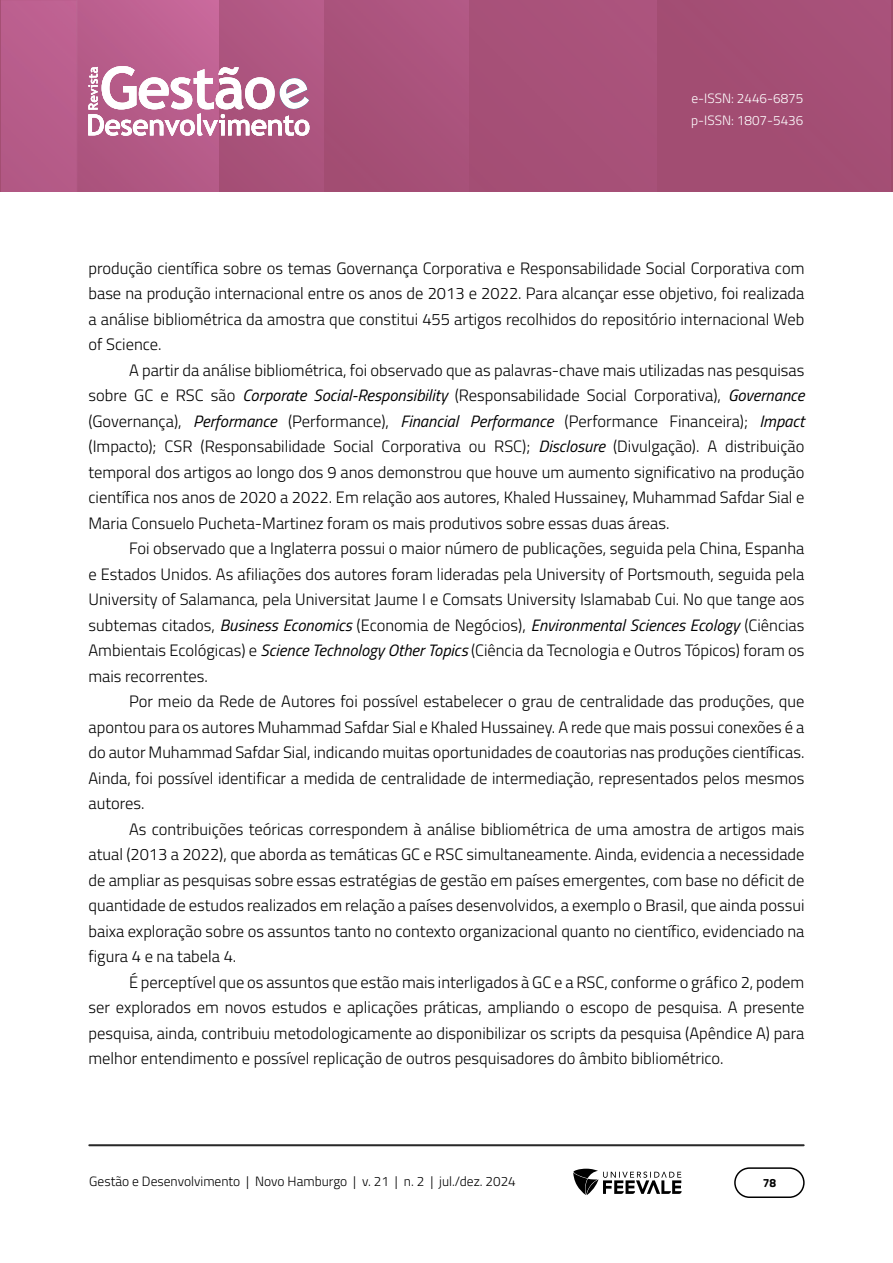
<style>
.page{position:relative;width:893px;height:1263px;background:#fff}
.page>*{position:absolute;margin:0;border:0;box-sizing:border-box;transform-origin:0 0}
.Corpo_de_texto{font:300 16.5px/25.5px "Titillium Web";color:#000;text-align:justify}
.t1{font:300 13.5px "Titillium Web";color:#000}
.t2{font:300 13.5px/22.5px "Titillium Web";color:#fff}
.t3{font:700 12px "Titillium Web";color:#000}
.s1{font-weight:400;font-style:italic}
</style>
<div class="page">
<img style="left:1px;top:0;width:890px;height:192px">
<img style="left:77px;top:0;width:1px;height:192px">
<hr style="left:220px;top:0;width:1px;height:192px;background:#ab537d">
<hr style="left:891px;top:0;width:1px;height:192px;background:#9e4a6b">
<hr style="left:89px;top:1144px;width:715px;height:2px;background:#282828">
<div style="left:734px;top:1167px;width:71px;height:31px;border:2px solid #000;border-radius:15px"></div>
<svg style="left:573px;top:1169px;width:109px;height:26px"></svg>
<svg style="left:88px;top:66px;width:221px;height:70px"></svg>
<p class="t2" style="left:691px;top:86px;width:114px">e-ISSN: 2446-6875 p-ISSN: 1807-5436</p>
<p class="Corpo_de_texto" style="left:88px;top:254px;width:717px">produção científica sobre os temas Governança Corporativa e Responsabilidade Social Corporativa com base na produção internacional entre os anos de 2013 e 2022. Para alcançar esse objetivo, foi realizada a análise bibliométrica da amostra que constitui 455 artigos recolhidos do repositório internacional Web of Science.</p>
<p class="Corpo_de_texto" style="left:88px;top:356px;width:717px;text-indent:40px">A partir da análise bibliométrica, foi observado que as palavras-chave mais utilizadas nas pesquisas sobre GC e RSC são <span class="s1">Corporate Social-Responsibility</span> (Responsabilidade Social Corporativa), <span class="s1">Governance </span>(Governança), <span class="s1">Performance</span> (Performance), <span class="s1">Financial Performance</span> (Performance Financeira); <span class="s1">Impact </span>(Impacto); CSR (Responsabilidade Social Corporativa ou RSC); <span class="s1">Disclosure</span> (Divulgação). A distribuição temporal dos artigos ao longo dos 9 anos demonstrou que houve um aumento significativo na produção científica nos anos de 2020 a 2022. Em relação aos autores, Khaled Hussainey, Muhammad Safdar Sial e Maria Consuelo Pucheta-Martinez foram os mais produtivos sobre essas duas áreas.</p>
<p class="Corpo_de_texto" style="left:88px;top:535px;width:717px;text-indent:40px">Foi observado que a Inglaterra possui o maior número de publicações, seguida pela China, Espanha e Estados Unidos. As afiliações dos autores foram lideradas pela University of Portsmouth, seguida pela University of Salamanca, pela Universitat Jaume I e Comsats University Islamabab Cui. No que tange aos subtemas citados, <span class="s1">Business Economics</span> (Economia de Negócios), <span class="s1">Environmental Sciences Ecology</span> (Ciências Ambientais Ecológicas) e <span class="s1">Science Technology Other Topics</span> (Ciência da Tecnologia e Outros Tópicos) foram os mais recorrentes.</p>
<p class="Corpo_de_texto" style="left:88px;top:688px;width:717px;text-indent:40px">Por meio da Rede de Autores foi possível estabelecer o grau de centralidade das produções, que apontou para os autores Muhammad Safdar Sial e Khaled Hussainey. A rede que mais possui conexões é a do autor Muhammad Safdar Sial, indicando muitas oportunidades de coautorias nas produções científicas.<br>Ainda, foi possível identificar a medida de centralidade de intermediação, representados pelos mesmos autores.</p>
<p class="Corpo_de_texto" style="left:88px;top:815px;width:717px;text-indent:40px">As contribuições teóricas correspondem à análise bibliométrica de uma amostra de artigos mais atual (2013 a 2022), que aborda as temáticas GC e RSC simultaneamente. Ainda, evidencia a necessidade de ampliar as pesquisas sobre essas estratégias de gestão em países emergentes, com base no déficit de quantidade de estudos realizados em relação a países desenvolvidos, a exemplo o Brasil, que ainda possui baixa exploração sobre os assuntos tanto no contexto organizacional quanto no científico, evidenciado na figura 4 e na tabela 4.</p>
<p class="Corpo_de_texto" style="left:88px;top:968px;width:717px;text-indent:40px">É perceptível que os assuntos que estão mais interligados à GC e a RSC, conforme o gráfico 2, podem ser explorados em novos estudos e aplicações práticas, ampliando o escopo de pesquisa. A presente pesquisa, ainda, contribuiu metodologicamente ao disponibilizar os scripts da pesquisa (Apêndice A) para melhor entendimento e possível replicação de outros pesquisadores do âmbito bibliométrico.</p>
<p class="t1" style="left:89px;top:1171px;width:428px">Gestão e Desenvolvimento | Novo Hamburgo | v. 21 | n. 2 | jul./dez. 2024</p>
<p class="t3" style="left:763px;top:1174px;width:15px">78</p>
</div>
